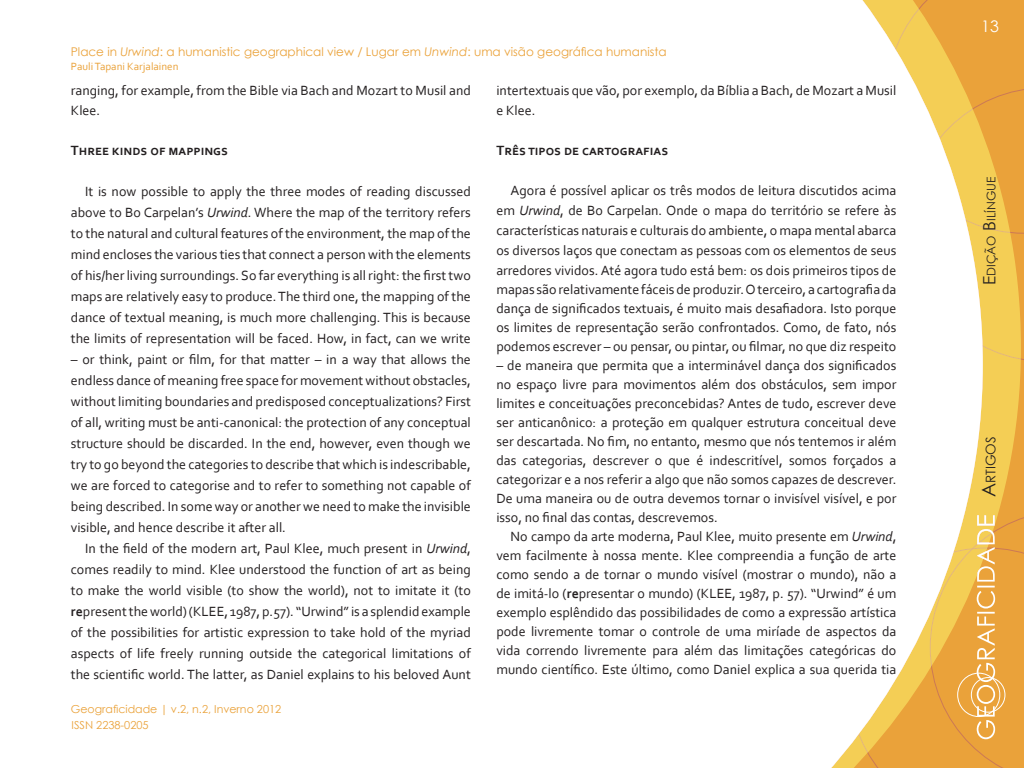
<style>
.page{position:relative;width:1024px;height:768px;background:#fff}
.page>*{position:absolute;margin:0;border:0;box-sizing:border-box;transform-origin:0 0}
.t1{font:16px "Century Gothic";color:#fff}
.corpo{font:14px/21px "Corbel";color:#231f20;text-align:justify}
.Título_N_1{font:700 14px "Corbel";color:#231f20}
.t2{font:13.3px "Century Gothic";color:#231f20}
.t3{font:12px "Century Gothic";color:#eaa23a}
.t4{font:11.9px "Century Gothic";color:#231f20}
.t5{font:11px "Century Gothic";color:#eaa23a}
.t6{font:11px "Corbel";color:#eaa23a}
.s1{font-style:italic}
.s2{font-weight:700}
.s3{font-size:17px}
.s4{font-size:19px}
</style>
<div class="page">
<svg style="left:1021px;top:87px;width:3px;height:275px"></svg>
<svg style="left:1021px;top:510px;width:3px;height:258px"></svg>
<svg style="left:831px;top:0;width:190px;height:768px"></svg>
<p class="t3" style="left:71px;top:44px;width:597px">Place in <span class="s1">Urwind</span>: a humanistic geographical view / Lugar em <span class="s1">Unwind</span>: uma visão geográfica humanista</p>
<p class="t6" style="left:71px;top:59px;width:109px">Pauli Tapani Karjalainen</p>
<p class="corpo" style="left:71px;top:80px;width:402px;line-height:20px">ranging, for example, from the Bible via Bach and Mozart to Musil and<br>Klee.</p>
<p class="Título_N_1" style="left:71px;top:142px;width:159px">Three kinds of mappings</p>
<p class="corpo" style="left:71px;top:181px;width:402px;text-indent:14px">It is now possible to apply the three modes of reading discussed above to Bo Carpelan’s <span class="s1">Urwind</span>. Where the map of the territory refers to the natural and cultural features of the environment, the map of the mind encloses the various ties that connect a person with the elements of his/her living surroundings. So far everything is all right: the first two maps are relatively easy to produce. The third one, the mapping of the dance of textual meaning, is much more challenging. This is because the limits of representation will be faced. How, in fact, can we write</p>
<p class="corpo" style="left:71px;top:349px;width:402px">– or think, paint or film, for that matter – in a way that allows the endless dance of meaning free space for movement without obstacles, without limiting boundaries and predisposed conceptualizations? First of all, writing must be anti-canonical: the protection of any conceptual structure should be discarded. In the end, however, even though we try to go beyond the categories to describe that which is indescribable, we are forced to categorise and to refer to something not capable of being described. In some way or another we need to make the invisible visible, and hence describe it after all.</p>
<p class="corpo" style="left:71px;top:538px;width:402px;text-indent:14px">In the field of the modern art, Paul Klee, much present in <span class="s1">Urwind</span>, comes readily to mind. Klee understood the function of art as being to make the world visible (to show the world), not to imitate it (to <span class="s2">re</span>present the world) (KLEE, 1987, p.57). “Urwind” is a splendid example of the possibilities for artistic expression to take hold of the myriad aspects of life freely running outside the categorical limitations of the scientific world. The latter, as Daniel explains to his beloved Aunt</p>
<p class="t5" style="left:71px;top:701px;width:212px">Geograficidade | v.2, n.2, Inverno 2012</p>
<p class="t5" style="left:72px;top:717px;width:79px">ISSN 2238-0205</p>
<p class="corpo" style="left:496px;top:80px;width:402px;line-height:20px">intertextuais que vão, por exemplo, da Bíblia a Bach, de Mozart a Musil e Klee.</p>
<p class="Título_N_1" style="left:496px;top:142px;width:173px">Três tipos de cartografias</p>
<p class="corpo" style="left:496px;top:181px;width:402px;line-height:19.5px;text-indent:14px">Agora é possível aplicar os três modos de leitura discutidos acima em <span class="s1">Urwind</span>, de Bo Carpelan. Onde o mapa do território se refere às características naturais e culturais do ambiente, o mapa mental abarca os diversos laços que conectam as pessoas com os elementos de seus arredores vividos. Até agora tudo está bem: os dois primeiros tipos de mapas são relativamente fáceis de produzir. O terceiro, a cartografia da dança de significados textuais, é muito mais desafiadora. Isto porque os limites de representação serão confrontados. Como, de fato, nós podemos escrever – ou pensar, ou pintar, ou filmar, no que diz respeito</p>
<p class="corpo" style="left:496px;top:356px;width:402px;line-height:19px">– de maneira que permita que a interminável dança dos significados no espaço livre para movimentos além dos obstáculos, sem impor limites e conceituações preconcebidas? Antes de tudo, escrever deve ser anticanônico: a proteção em qualquer estrutura conceitual deve ser descartada. No fim, no entanto, mesmo que nós tentemos ir além das categorias, descrever o que é indescritível, somos forçados a categorizar e a nos referir a algo que não somos capazes de descrever.<br>De uma maneira ou de outra devemos tornar o invisível visível, e por isso, no final das contas, descrevemos.</p>
<p class="corpo" style="left:496px;top:527px;width:402px;line-height:19px;text-indent:14px">No campo da arte moderna, Paul Klee, muito presente em <span class="s1">Urwind</span>, vem facilmente à nossa mente. Klee compreendia a função de arte como sendo a de tornar o mundo visível (mostrar o mundo), não a de imitá-lo (<span class="s2">re</span>presentar o mundo) (KLEE, 1987, p. 57). “Urwind” é um exemplo esplêndido das possibilidades de como a expressão artística pode livremente tomar o controle de uma miríade de aspectos da vida correndo livremente para além das limitações categóricas do mundo científico. Este último, como Daniel explica a sua querida tia</p>
<p class="t1" style="left:981px;top:15px;width:19px">13</p>
<p class="t4" style="left:983px;top:285px;width:108px;rotate:-90deg"><span class="s3">E</span>dição <span class="s3">B</span>ilíngue</p>
<p class="t2" style="left:981px;top:497px;width:62px;rotate:-90deg"><span class="s4">A</span>rtigos</p>
</div>
